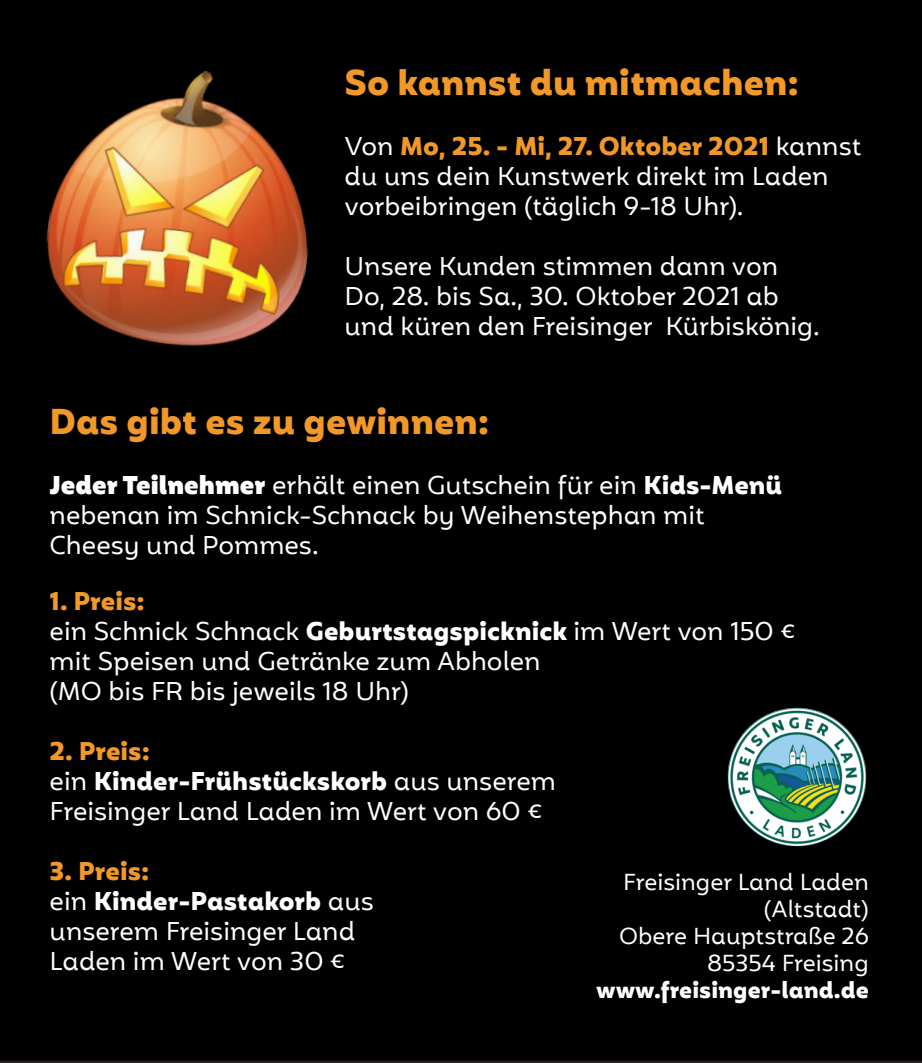
<style>
.page{position:relative;width:922px;height:1063px;background:#fff}
.page>*{position:absolute;margin:0;border:0;box-sizing:border-box;transform-origin:0 0}
.t1{font:700 35px "Mohr Alt";color:#f19829}
.t2{font:25px "Mohr Alt";color:#fff}
.t3{font:700 25px "Mohr Alt";color:#f19829}
.t4{font:700 25px "Mohr Alt";color:#fff}
.t5{font:22.5px "Mohr Alt";color:#fff}
.t6{font:700 22.5px "Mohr Alt";color:#fff}
.s1{font-weight:400;color:#fff}
.s2{font-weight:900}
.s3{font-weight:700}
.s4{font-weight:400}
</style>
<div class="page">
<div style="left:0;top:0;width:921px;height:1063px;background:#000"></div>
<img style="left:725px;top:706px;width:143px;height:143px">
<img style="left:24px;top:46px;width:324px;height:325px">
<p class="t1" style="left:344px;top:62px;width:456px">So kannst du mitmachen:</p>
<p class="t3" style="left:344px;top:132px;width:518px"><span class="s1">Von</span> Mo, 25. - Mi, 27. Oktober 2021 <span class="s1">kannst</span></p>
<p class="t2" style="left:344px;top:162px;width:485px">du uns dein Kunstwerk direkt im Laden</p>
<p class="t2" style="left:344px;top:192px;width:400px">vorbeibringen (täglich 9-18 Uhr).</p>
<p class="t2" style="left:344px;top:252px;width:435px">Unsere Kunden stimmen dann von</p>
<p class="t2" style="left:344px;top:282px;width:435px">Do, 28. bis Sa., 30. Oktober 2021 ab</p>
<p class="t2" style="left:344px;top:312px;width:476px">und küren den Freisinger Kürbiskönig.</p>
<p class="t1" style="left:50px;top:401px;width:441px">Das gibt es zu gewinnen:</p>
<p class="t2" style="left:50px;top:471px;width:734px"><span class="s2">Jeder Teilnehmer</span> erhält einen Gutschein für ein <span class="s3">Kids-Menü</span></p>
<p class="t2" style="left:50px;top:501px;width:656px">nebenan im Schnick-Schnack by Weihenstephan mit</p>
<p class="t2" style="left:50px;top:531px;width:270px">Cheesy und Pommes.</p>
<p class="t3" style="left:50px;top:587px;width:97px">1. Preis:</p>
<p class="t2" style="left:50px;top:617px;width:747px">ein Schnick Schnack <span class="s3">Geburtstagspicknick</span> im Wert von 150 €</p>
<p class="t2" style="left:50px;top:647px;width:492px">mit Speisen und Getränke zum Abholen</p>
<p class="t2" style="left:50px;top:677px;width:360px">(MO bis FR bis jeweils 18 Uhr)</p>
<p class="t3" style="left:50px;top:737px;width:102px">2. Preis:</p>
<p class="t4" style="left:50px;top:767px;width:507px"><span class="s4">ein</span> Kinder-Frühstückskorb <span class="s4">aus unserem</span></p>
<p class="t2" style="left:50px;top:797px;width:494px">Freisinger Land Laden im Wert von 60 €</p>
<p class="t3" style="left:50px;top:857px;width:101px">3. Preis:</p>
<p class="t4" style="left:50px;top:887px;width:325px"><span class="s4">ein</span> Kinder-Pastakorb <span class="s4">aus</span></p>
<p class="t2" style="left:50px;top:917px;width:307px">unserem Freisinger Land</p>
<p class="t2" style="left:50px;top:947px;width:297px">Laden im Wert von 30 €</p>
<p class="t5" style="left:623px;top:869px;width:247px">Freisinger Land Laden</p>
<p class="t5" style="left:763px;top:896px;width:106px">(Altstadt)</p>
<p class="t5" style="left:619px;top:923px;width:251px">Obere Hauptstraße 26</p>
<p class="t5" style="left:707px;top:950px;width:163px">85354 Freising</p>
<p class="t6" style="left:596px;top:977px;width:274px">www.freisinger-land.de</p>
</div>
